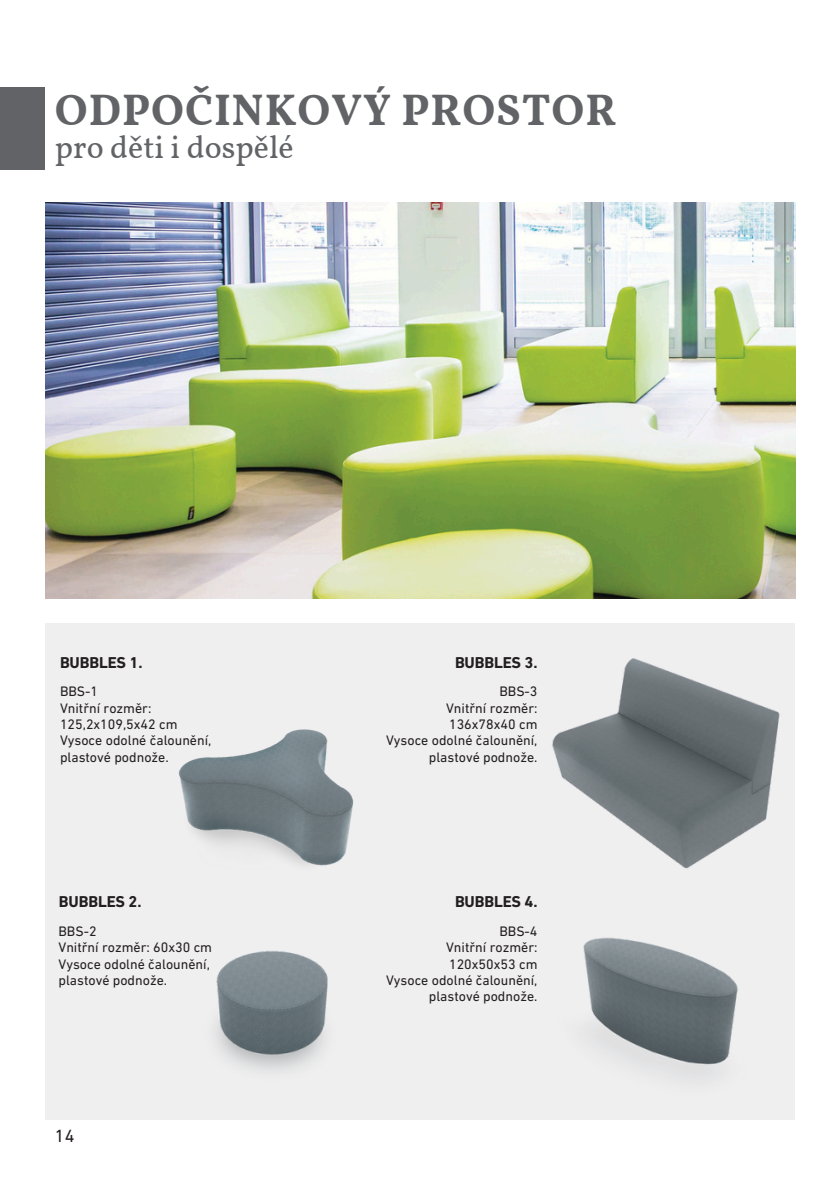
<style>
.page{position:relative;width:839px;height:1191px;background:#fff}
.page>*{position:absolute;margin:0;border:0;box-sizing:border-box;transform-origin:0 0}
.t1{font:700 44px "Vollkorn";letter-spacing:.02em;color:#626366}
.t2{font:32px "Vollkorn";color:#626366}
.t3{font:18px "DIN Next LT Pro";color:#231f20}
.t4{font:700 16px "DIN Next LT Pro";letter-spacing:-.01em;color:#231f20}
.t5{font:14px "DIN Next LT Pro";color:#231f20}
</style>
<div class="page">
<div style="left:0;top:87px;width:45px;height:83px;background:#626366"></div>
<img style="left:45px;top:202px;width:750px;height:396px">
<div style="left:45px;top:623px;width:750px;height:497px;background:#efeff0"></div>
<img style="left:178px;top:729px;width:176px;height:137px">
<img style="left:215px;top:950px;width:113px;height:121px">
<img style="left:552px;top:658px;width:228px;height:211px">
<img style="left:583px;top:937px;width:155px;height:142px">
<p class="t1" style="left:55px;top:83px;width:563px">ODPOČINKOVÝ PROSTOR</p>
<p class="t2" style="left:55px;top:127px;width:240px">pro děti i dospělé</p>
<p class="t4" style="left:60px;top:656px;width:84px">BUBBLES 1.</p>
<p class="t4" style="left:455px;top:656px;width:84px">BUBBLES 3.</p>
<p class="t5" style="left:60px;top:686px;width:40px">BBS-1</p>
<p class="t5" style="left:60px;top:702px;width:93px">Vnitřní rozměr:</p>
<p class="t5" style="left:60px;top:718px;width:119px">125,2x109,5x42 cm</p>
<p class="t5" style="left:60px;top:735px;width:153px">Vysoce odolné čalounění,</p>
<p class="t5" style="left:60px;top:751px;width:110px">plastové podnože.</p>
<p class="t5" style="left:499px;top:686px;width:40px">BBS-3</p>
<h3 class="t5" style="left:446px;top:702px;width:93px">Vnitřní rozměr:</h3>
<p class="t5" style="left:449px;top:718px;width:90px">136x78x40 cm</p>
<p class="t5" style="left:386px;top:735px;width:153px">Vysoce odolné čalounění,</p>
<p class="t5" style="left:429px;top:751px;width:110px">plastové podnože.</p>
<p class="t4" style="left:59px;top:895px;width:84px">BUBBLES 2.</p>
<p class="t4" style="left:455px;top:895px;width:84px">BUBBLES 4.</p>
<p class="t5" style="left:58px;top:926px;width:40px">BBS-2</p>
<h3 class="t5" style="left:58px;top:942px;width:155px">Vnitřní rozměr: 60x30 cm</h3>
<h3 class="t5" style="left:58px;top:958px;width:153px">Vysoce odolné čalounění,</h3>
<p class="t5" style="left:58px;top:975px;width:110px">plastové podnože.</p>
<p class="t5" style="left:499px;top:926px;width:40px">BBS-4</p>
<h3 class="t5" style="left:446px;top:942px;width:93px">Vnitřní rozměr:</h3>
<p class="t5" style="left:449px;top:958px;width:90px">120x50x53 cm</p>
<p class="t5" style="left:386px;top:975px;width:153px">Vysoce odolné čalounění,</p>
<p class="t5" style="left:429px;top:991px;width:110px">plastové podnože.</p>
<p class="t3" style="left:55px;top:1128px;width:21px">14</p>
</div>
